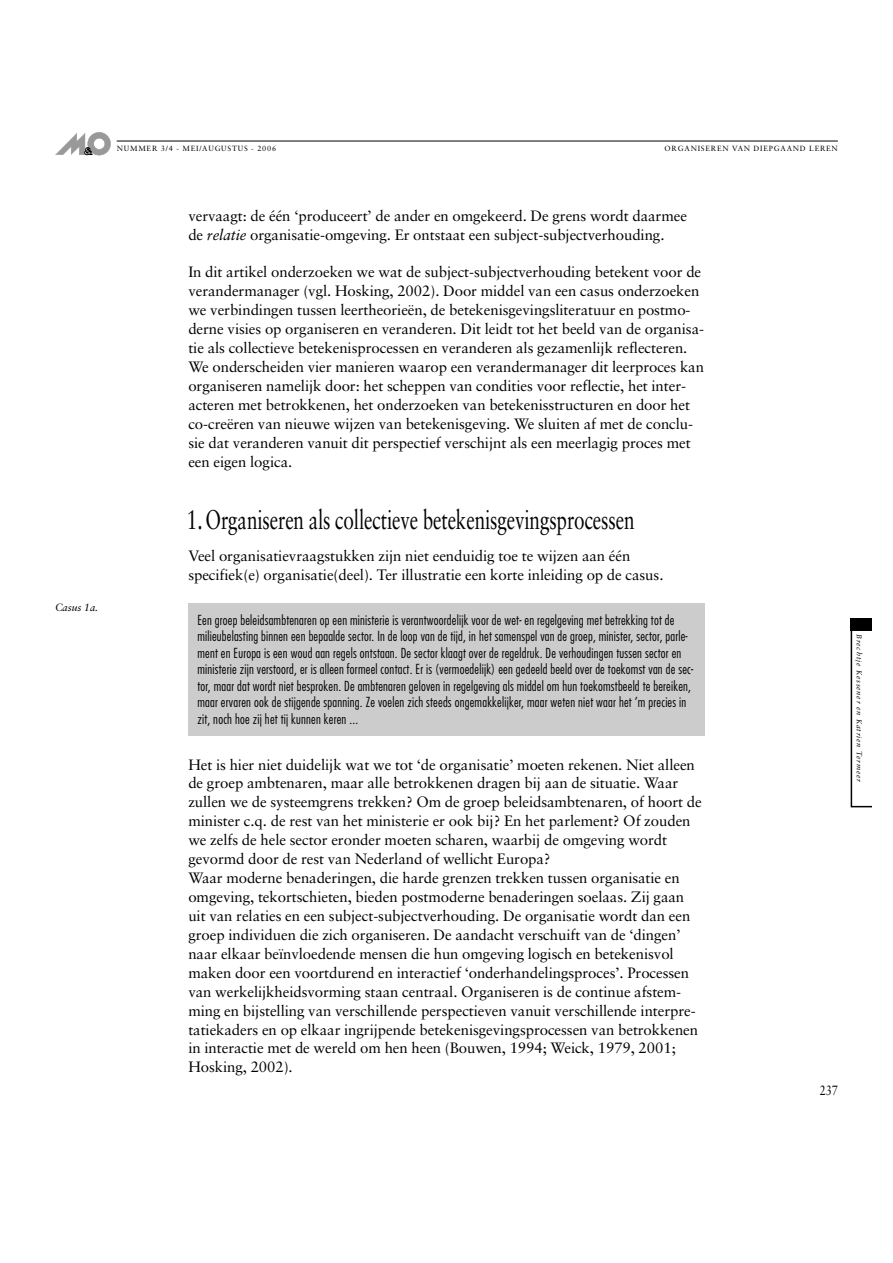
<style>
.page{position:relative;width:893px;height:1263px;background:#fff}
.page>*{position:absolute;margin:0;border:0;box-sizing:border-box;transform-origin:0 0}
.t1{font:27px "Sabon";letter-spacing:-.005em;color:#000;scale:.7 1}
.t2{font:15px/18.9px "Sabon";letter-spacing:-.005em;color:#000}
.t3{font:300 condensed 13.5px/16.5px "Futura";letter-spacing:.015em;color:#000}
.t4{font:13.5px "Sabon";color:#000;scale:.8 1}
.t5{font:italic 10.5px "Sabon";letter-spacing:-.005em;color:#000}
.t6{font:700 9px "Futura";color:#fff}
.t7{font:7.5px "Sabon";letter-spacing:.105em;color:#000}
.t8{font:italic 7.5px "Sabon";letter-spacing:.105em;color:#000}
.s1{font-style:italic}
</style>
<div class="page">
<svg style="left:850px;top:631px;width:21px;height:176px"></svg>
<div style="left:850px;top:618px;width:21px;height:13px;background:#000"></div>
<div style="left:88px;top:132px;width:22px;height:23px;background:#999;border-radius:50%"></div>
<div style="left:87px;top:132px;width:24px;height:23px;border:1px solid #999;border-radius:50%"></div>
<div style="left:94px;top:138px;width:11px;height:11px;background:#fff;border-radius:50%"></div>
<div style="left:93px;top:138px;width:12px;height:12px;border:1px solid #999;border-radius:50%"></div>
<svg style="left:55px;top:133px;width:30px;height:22px"></svg>
<hr style="left:117px;top:141px;width:720px;height:1px;background:#000">
<div style="left:188px;top:603px;width:516px;height:133px;background:#ccc"></div>
<p class="t6" style="left:84px;top:147px;width:9px">&amp;</p>
<p class="t7" style="left:117px;top:146px;width:161px">NUMMER 3/4 - MEI/AUGUSTUS - 2006</p>
<p class="t7" style="left:664px;top:146px;width:175px">ORGANISEREN VAN DIEPGAAND LEREN</p>
<p class="t5" style="left:55px;top:603px;width:45px">Casus 1a.</p>
<p class="t2" style="left:188px;top:207px;width:500px">vervaagt: de één ‘produceert’ de ander en omgekeerd. De grens wordt daarmee de <span class="s1">relatie</span> organisatie-omgeving. Er ontstaat een subject-subjectverhouding.</p>
<p class="t2" style="left:188px;top:264px;width:517px">In dit artikel onderzoeken we wat de subject-subjectverhouding betekent voor de verandermanager (vgl. Hosking, 2002). Door middel van een casus onderzoeken we verbindingen tussen leertheorieën, de betekenisgevingsliteratuur en postmo&shy;derne visies op organiseren en veranderen. Dit leidt tot het beeld van de organisa&shy;tie als collectieve betekenisprocessen en veranderen als gezamenlijk reflecteren.<br>We onderscheiden vier manieren waarop een verandermanager dit leerproces kan organiseren namelijk door: het scheppen van condities voor reflectie, het inter&shy;acteren met betrokkenen, het onderzoeken van betekenisstructuren en door het co-creëren van nieuwe wijzen van betekenisgeving. We sluiten af met de conclu&shy;sie dat veranderen vanuit dit perspectief verschijnt als een meerlagig proces met een eigen logica.</p>
<h1 class="t1" style="left:187px;top:509px;width:641px">1. Organiseren als collectieve betekenisgevingsprocessen</h1>
<p class="t2" style="left:188px;top:548px;width:476px">Veel organisatievraagstukken zijn niet eenduidig toe te wijzen aan één specifiek(e) organisatie(deel). Ter illustratie een korte inleiding op de casus.</p>
<p class="t3" style="left:197px;top:613px;width:497px">Een groep beleidsambtenaren op een ministerie is verantwoordelijk voor de wet- en regelgeving met betrekking tot de milieubelasting binnen een bepaalde sector. In de loop van de tijd, in het samenspel van de groep, minister, sector, parle&shy;ment en Europa is een woud aan regels ontstaan. De sector klaagt over de regeldruk. De verhoudingen tussen sector en ministerie zijn verstoord, er is alleen formeel contact. Er is (vermoedelijk) een gedeeld beeld over de toekomst van de sec&shy;tor, maar dat wordt niet besproken. De ambtenaren geloven in regelgeving als middel om hun toekomstbeeld te bereiken, maar ervaren ook de stijgende spanning. Ze voelen zich steeds ongemakkelijker, maar weten niet waar het ’m precies in zit, noch hoe zij het tij kunnen keren ...</p>
<p class="t2" style="left:188px;top:756px;width:515px">Het is hier niet duidelijk wat we tot ‘de organisatie’ moeten rekenen. Niet alleen de groep ambtenaren, maar alle betrokkenen dragen bij aan de situatie. Waar zullen we de systeemgrens trekken? Om de groep beleidsambtenaren, of hoort de minister c.q. de rest van het ministerie er ook bij? En het parlement? Of zouden we zelfs de hele sector eronder moeten scharen, waarbij de omgeving wordt gevormd door de rest van Nederland of wellicht Europa?<br>Waar moderne benaderingen, die harde grenzen trekken tussen organisatie en omgeving, tekortschieten, bieden postmoderne benaderingen soelaas. Zij gaan uit van relaties en een subject-subjectverhouding. De organisatie wordt dan een groep individuen die zich organiseren. De aandacht verschuift van de ‘dingen’ naar elkaar beïnvloedende mensen die hun omgeving logisch en betekenisvol maken door een voortdurend en interactief ‘onderhandelingsproces’. Processen van werkelijkheidsvorming staan centraal. Organiseren is de continue afstem&shy;ming en bijstelling van verschillende perspectieven vanuit verschillende interpre&shy;tatiekaders en op elkaar ingrijpende betekenisgevingsprocessen van betrokkenen in interactie met de wereld om hen heen (Bouwen, 1994; Weick, 1979, 2001; Hosking, 2002).</p>
<p class="t8" style="left:862px;top:634px;width:150px;rotate:90deg">Brechtje Kessener en Katrien Termeer</p>
<p class="t4" style="left:819px;top:1084px;width:24px">237</p>
</div>
